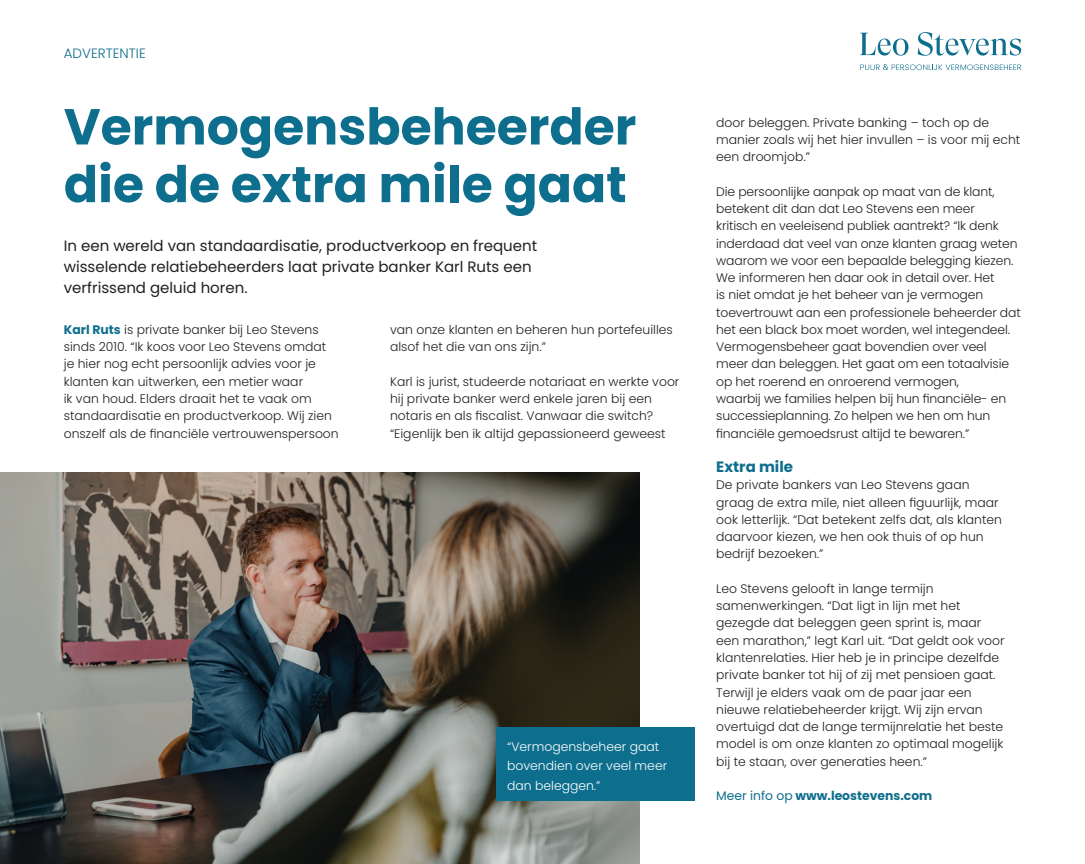
<style>
.page{position:relative;width:1085px;height:864px;background:#fff}
.page>*{position:absolute;margin:0;border:0;box-sizing:border-box;transform-origin:0 0}
.t1{font:700 50.4px/57.6px "Poppins";color:#0e6e8d}
.t2{font:15px/21px "Poppins";color:#231f20}
.t3{font:700 15px "Poppins";color:#0e6e8d}
.t4{font:300 13.5px "Poppins";color:#0e6e8d}
.t5{font:300 12.3px/17.2px "Poppins";color:#231f20}
.t6{font:300 12.3px/19.5px "Poppins";color:#fff}
.t7{font:700 12.3px "Poppins";color:#0e6e8d}
.s1{font-weight:700;color:#0e6e8d}
.s2{font-weight:400}
</style>
<div class="page">
<svg style="left:860px;top:33px;width:48px;height:23px"></svg>
<svg style="left:917px;top:32px;width:103px;height:24px"></svg>
<svg style="left:860px;top:64px;width:160px;height:6px"></svg>
<img style="left:0;top:472px;width:639px;height:391px">
<div style="left:496px;top:726px;width:198px;height:74px;background:#0e6e8d"></div>
<p class="t4" style="left:64px;top:46px;width:83px">ADVERTENTIE</p>
<h1 class="t1" style="left:64px;top:98px;width:574px">Vermogensbeheerder die de extra mile gaat</h1>
<p class="t2" style="left:64px;top:235px;width:475px">In een wereld van standaardisatie, productverkoop en frequent wisselende relatiebeheerders laat private banker Karl Ruts een verfrissend geluid horen.</p>
<p class="t5" style="left:64px;top:321px;width:276px"><span class="s1">Karl Ruts</span> is private banker bij Leo Stevens sinds 2010. “Ik koos voor Leo Stevens omdat je hier nog echt persoonlijk advies voor je klanten kan uitwerken, een metier waar<br>ik van houd. Elders draait het te vaak om standaardisatie en productverkoop. Wij zien onszelf als de financiële vertrouwenspersoon</p>
<p class="t5" style="left:390px;top:321px;width:284px">van onze klanten en beheren hun portefeuilles alsof het die van ons zijn.”</p>
<p class="t5" style="left:390px;top:373px;width:291px">Karl is jurist, studeerde notariaat en werkte voor hij private banker werd enkele jaren bij een notaris en als fiscalist. Vanwaar die switch? “Eigenlijk ben ik altijd gepassioneerd geweest</p>
<p class="t6" style="left:507px;top:736px;width:161px">“Vermogensbeheer gaat bovendien over veel meer dan beleggen.”</p>
<p class="t5" style="left:716px;top:114px;width:305px">door beleggen. Private banking – toch op de manier zoals wij het hier invullen – is voor mij echt een droomjob.”</p>
<p class="t5" style="left:716px;top:183px;width:306px">Die persoonlijke aanpak op maat van de klant, betekent dit dan dat Leo Stevens een meer<br>kritisch en veeleisend publiek aantrekt? “Ik denk inderdaad dat veel van onze klanten graag weten waarom we voor een bepaalde belegging kiezen.<br>We informeren hen daar ook in detail over. Het<br>is niet omdat je het beheer van je vermogen toevertrouwt aan een professionele beheerder dat het een black box moet worden, wel integendeel.<br>Vermogensbeheer gaat bovendien over veel meer dan beleggen. Het gaat om een totaalvisie op het roerend en onroerend vermogen,<br>waarbij we families helpen bij hun financiële- en successieplanning. Zo helpen we hen om hun financiële gemoedsrust altijd te bewaren.”</p>
<p class="t3" style="left:716px;top:458px;width:78px">Extra mile</p>
<p class="t5" style="left:716px;top:476px;width:287px">De private bankers van Leo Stevens gaan graag de extra mile, niet alleen figuurlijk, maar ook letterlijk. “Dat betekent zelfs dat, als klanten daarvoor kiezen, we hen ook thuis of op hun bedrijf bezoeken.”</p>
<p class="t5" style="left:716px;top:580px;width:290px">Leo Stevens gelooft in lange termijn samenwerkingen. “Dat ligt in lijn met het gezegde dat beleggen geen sprint is, maar een marathon,” legt Karl uit. “Dat geldt ook voor klantenrelaties. Hier heb je in principe dezelfde private banker tot hij of zij met pensioen gaat.<br>Terwijl je elders vaak om de paar jaar een nieuwe relatiebeheerder krijgt. Wij zijn ervan overtuigd dat de lange termijnrelatie het beste model is om onze klanten zo optimaal mogelijk bij te staan, over generaties heen.”</p>
<p class="t7" style="left:716px;top:788px;width:218px"><span class="s2">Meer info op</span> www.leostevens.com</p>
</div>
